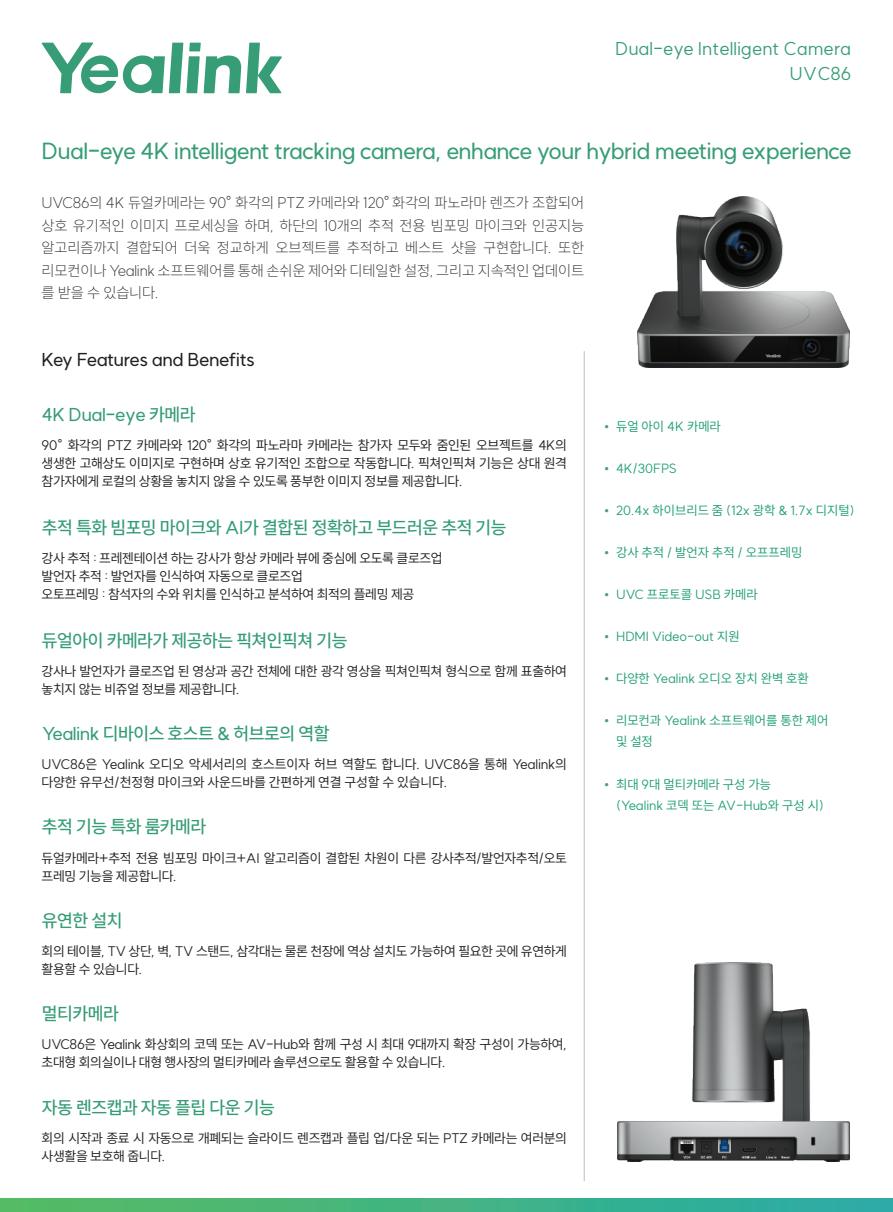
<style>
.page{position:relative;width:893px;height:1212px;background:#fff}
.page>*{position:absolute;margin:0;border:0;box-sizing:border-box;transform-origin:0 0}
.t1{font:500 22.5px "SUIT";letter-spacing:-.03em;color:#369d75}
.t2{font:500 18px "SUIT";letter-spacing:-.025em;color:#349c74}
.t3{font:18px/24.6px "SUIT";color:#369d75;text-align:right}
.t4{font:500 18px "SUIT";letter-spacing:-.035em;color:#231f20}
.t5{font:200 15px/22.5px "SUIT";letter-spacing:-.01em;color:#333233;text-align:justify}
.t6{font:13.5px/18px "SUIT";letter-spacing:-.025em;color:#231f20}
.t7{font:12.9px/21px "SUIT";color:#1f9f70}
.s1{color:#231f20}
.s2{font-family:"Microsoft Phags Pa";font-size:13.5px;color:#4e9984}
</style>
<div class="page">
<svg style="left:0;top:1199px;width:893px;height:13px;background:#40b384"></svg>
<svg style="left:41px;top:43px;width:241px;height:50px"></svg>
<img style="left:637px;top:196px;width:212px;height:171px">
<hr style="left:584px;top:351px;width:1px;height:830px;background:#bcbdc0">
<img style="left:618px;top:962px;width:231px;height:199px">
<h2 class="t3" style="left:615px;top:37px;width:238px">Dual-eye Intelligent Camera<br>UVC86</h2>
<h1 class="t1" style="left:42px;top:139px;width:812px">Dual-eye 4K intelligent tracking camera, enhance your hybrid meeting experience</h1>
<p class="t5" style="left:42px;top:192px;width:544px">UVC86의 4K 듀얼카메라는 90<span class="s1">°</span> 화각의 PTZ 카메라와 120<span class="s1">°</span>화각의 파노라마 렌즈가 조합되어 상호 유기적인 이미지 프로세싱을 하며, 하단의 10개의 추적 전용 빔포밍 마이크와 인공지능 알고리즘까지 결합되어 더욱 정교하게 오브젝트를 추적하고 베스트 샷을 구현합니다. 또한 리모컨이나 Yealink 소프트웨어를 통해 손쉬운 제어와 디테일한 설정, 그리고 지속적인 업데이트 를 받을 수 있습니다.</p>
<h2 class="t4" style="left:42px;top:351px;width:215px">Key Features and Benefits</h2>
<h2 class="t2" style="left:42px;top:405px;width:155px">4K Dual-eye 카메라</h2>
<p class="t6" style="left:42px;top:437px;width:527px;text-align:justify">90° 화각의 PTZ 카메라와 120° 화각의 파노라마 카메라는 참가자 모두와 줌인된 오브젝트를 4K의 생생한 고해상도 이미지로 구현하며 상호 유기적인 조합으로 작동합니다. 픽쳐인픽쳐 기능은 상대 원격 참가자에게 로컬의 상황을 놓치지 않을 수 있도록 풍부한 이미지 정보를 제공합니다.</p>
<h2 class="t2" style="left:42px;top:518px;width:466px">추적 특화 빔포밍 마이크와 AI가 결합된 정확하고 부드러운 추적 기능</h2>
<p class="t6" style="left:42px;top:550px;width:403px">강사 추적 : 프레젠테이션 하는 강사가 항상 카메라 뷰에 중심에 오도록 클로즈업 발언자 추적 : 발언자를 인식하여 자동으로 클로즈업<br>오토프레밍 : 참석자의 수와 위치를 인식하고 분석하여 최적의 플레밍 제공</p>
<h2 class="t2" style="left:42px;top:631px;width:307px">듀얼아이 카메라가 제공하는 픽쳐인픽쳐 기능</h2>
<p class="t6" style="left:42px;top:662px;width:527px">강사나 발언자가 클로즈업 된 영상과 공간 전체에 대한 광각 영상을 픽쳐인픽쳐 형식으로 함께 표출하여 놓치지 않는 비쥬얼 정보를 제공합니다.</p>
<h2 class="t2" style="left:42px;top:724px;width:289px">Yealink 디바이스 호스트 &amp; 허브로의 역할</h2>
<p class="t6" style="left:42px;top:756px;width:527px">UVC86은 Yealink 오디오 악세서리의 호스트이자 허브 역할도 합니다. UVC86을 통해 Yealink의 다양한 유무선/천정형 마이크와 사운드바를 간편하게 연결 구성할 수 있습니다.</p>
<h2 class="t2" style="left:42px;top:818px;width:166px">추적 기능 특화 룸카메라</h2>
<p class="t6" style="left:42px;top:849px;width:527px">듀얼카메라+추적 전용 빔포밍 마이크+AI 알고리즘이 결합된 차원이 다른 강사추적/발언자추적/오토 프레밍 기능을 제공합니다.</p>
<h2 class="t2" style="left:42px;top:911px;width:82px">유연한 설치</h2>
<p class="t6" style="left:42px;top:943px;width:527px">회의 테이블, TV 상단, 벽, TV 스탠드, 삼각대는 물론 천장에 역상 설치도 가능하여 필요한 곳에 유연하게 활용할 수 있습니다.</p>
<h2 class="t2" style="left:42px;top:1004px;width:78px">멀티카메라</h2>
<p class="t6" style="left:42px;top:1035px;width:527px">UVC86은 Yealink 화상회의 코덱 또는 AV-Hub와 함께 구성 시 최대 9대까지 확장 구성이 가능하여, 초대형 회의실이나 대형 행사장의 멀티카메라 솔루션으로도 활용할 수 있습니다.</p>
<h2 class="t2" style="left:42px;top:1098px;width:234px">자동 렌즈캡과 자동 플립 다운 기능</h2>
<p class="t6" style="left:42px;top:1130px;width:527px">회의 시작과 종료 시 자동으로 개폐되는 슬라이드 렌즈캡과 플립 업/다운 되는 PTZ 카메라는 여러분의 사생활을 보호해 줍니다.</p>
<p class="t7" style="left:604px;top:417px;width:118px"><span class="s2">•</span> 듀얼 아이 4K 카메라</p>
<p class="t7" style="left:604px;top:459px;width:74px"><span class="s2">•</span> 4K/30FPS</p>
<p class="t7" style="left:604px;top:500px;width:252px"><span class="s2">•</span> 20.4x 하이브리드 줌 (12x 광학 &amp; 1.7x 디지털)</p>
<p class="t7" style="left:604px;top:543px;width:200px"><span class="s2">•</span> 강사 추적 / 발언자 추적 / 오프프레밍</p>
<p class="t7" style="left:604px;top:585px;width:155px"><span class="s2">•</span> UVC 프로토콜 USB 카메라</p>
<p class="t7" style="left:604px;top:626px;width:137px"><span class="s2">•</span> HDMI Video-out 지원</p>
<p class="t7" style="left:604px;top:668px;width:206px"><span class="s2">•</span> 다양한 Yealink 오디오 장치 완벽 호환</p>
<p class="t7" style="left:616px;top:710px;width:214px;text-indent:-12px"><span class="s2">•</span> 리모컨과 Yealink 소프트웨어를 통한 제어 및 설정</p>
<p class="t7" style="left:616px;top:774px;width:209px;text-indent:-12px"><span class="s2">•</span> 최대 9대 멀티카메라 구성 가능<br>(Yealink 코덱 또는 AV-Hub와 구성 시)</p>
</div>
